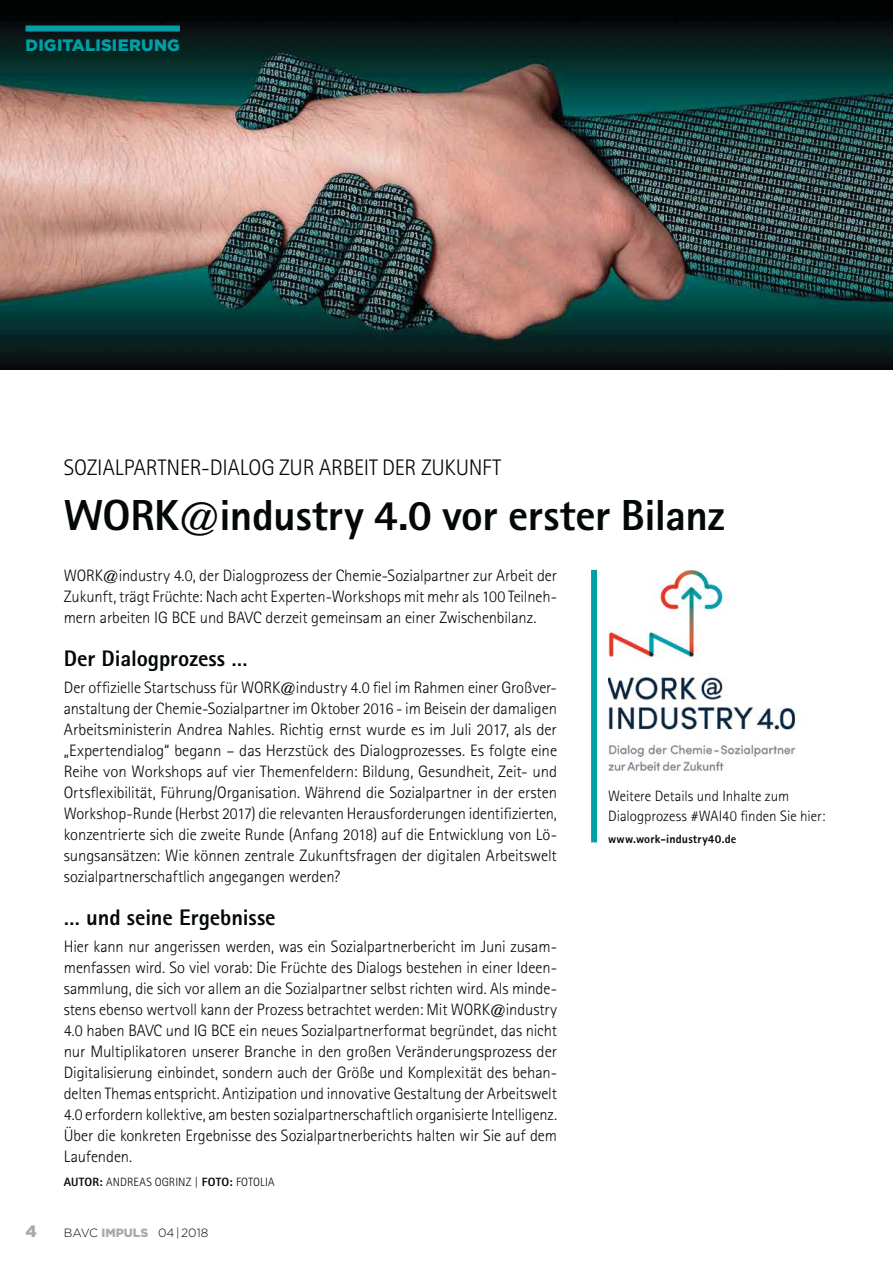
<style>
.page{position:relative;width:893px;height:1263px;background:#fff}
.page>*{position:absolute;margin:0;border:0;box-sizing:border-box;transform-origin:0 0}
.t1{font:800 43.5px "Rotis Sans Serif Std";letter-spacing:-.01em;color:#040809}
.t2{font:300 22.5px "Rotis Sans Serif Std";letter-spacing:-.01em;color:#040809}
.t3{font:800 22.5px "Rotis Sans Serif Std";color:#040809}
.t4{font:300 16.5px/21px "Rotis Sans Serif Std";letter-spacing:-.01em;color:#040809;text-align:justify}
.t5{font:900 16.5px "Gotham";letter-spacing:.015em;color:#009fa5}
.t6{font:900 16.5px "Gotham";color:#a8aaad}
.t7{font:300 15px/19.5px "Rotis Sans Serif Std";letter-spacing:-.005em;color:#040809}
.t8{font:300 12px "Rotis Sans Serif Std";letter-spacing:.01em;color:#040809}
.t9{font:800 12px "Rotis Sans Serif Std";letter-spacing:.015em;color:#040809}
.t10{font:300 12px "Gotham";color:#040809}
.s1{font-weight:800}
.s2{font-weight:900;color:#a8aaad}
</style>
<div class="page">
<img style="left:0;top:0;width:893px;height:370px">
<div style="left:26px;top:25px;width:154px;height:6px;background:#009fa5"></div>
<div style="left:591px;top:570px;width:6px;height:272px;background:#009fa5"></div>
<img style="left:608px;top:570px;width:188px;height:201px">
<p class="t5" style="left:26px;top:39px;width:156px">DIGITALISIERUNG</p>
<h2 class="t2" style="left:64px;top:459px;width:439px">SOZIALPARTNER-DIALOG ZUR ARBEIT DER ZUKUNFT</h2>
<h1 class="t1" style="left:64px;top:499px;width:663px">WORK@industry 4.0 vor erster Bilanz</h1>
<p class="t6" style="left:26px;top:1226px;width:13px">4</p>
<p class="t4" style="left:64px;top:567px;width:495px">WORK@industry 4.0, der Dialogprozess der Chemie-Sozialpartner zur Arbeit der Zukunft, trägt Früchte: Nach acht Experten-Workshops mit mehr als 100 Teilneh&shy;mern arbeiten IG BCE und BAVC derzeit gemeinsam an einer Zwischenbilanz.</p>
<h2 class="t3" style="left:64px;top:650px;width:185px">Der Dialogprozess …</h2>
<p class="t4" style="left:64px;top:679px;width:495px">Der offizielle Startschuss für WORK@industry 4.0 fiel im Rahmen einer Großver&shy;anstaltung der Chemie-Sozialpartner im Oktober 2016 - im Beisein der damaligen Arbeitsministerin Andrea Nahles. Richtig ernst wurde es im Juli 2017, als der „Expertendialog“ begann – das Herzstück des Dialogprozesses. Es folgte eine Reihe von Workshops auf vier Themenfeldern: Bildung, Gesundheit, Zeit- und Ortsflexibilität, Führung/Organisation. Während die Sozialpartner in der ersten Workshop-Runde (Herbst 2017) die relevanten Herausforderungen identifizierten, konzentrierte sich die zweite Runde (Anfang 2018) auf die Entwicklung von Lö&shy;sungsansätzen: Wie können zentrale Zukunftsfragen der digitalen Arbeitswelt sozialpartnerschaftlich angegangen werden?</p>
<h2 class="t3" style="left:64px;top:909px;width:213px">… und seine Ergebnisse</h2>
<p class="t4" style="left:64px;top:937px;width:495px">Hier kann nur angerissen werden, was ein Sozialpartnerbericht im Juni zusam&shy;menfassen wird. So viel vorab: Die Früchte des Dialogs bestehen in einer Ideen&shy;sammlung, die sich vor allem an die Sozialpartner selbst richten wird. Als minde&shy;stens ebenso wertvoll kann der Prozess betrachtet werden: Mit WORK@industry 4.0 haben BAVC und IG BCE ein neues Sozialpartnerformat begründet, das nicht nur Multiplikatoren unserer Branche in den großen Veränderungsprozess der Digitalisierung einbindet, sondern auch der Größe und Komplexität des behan&shy;delten Themas entspricht. Antizipation und innovative Gestaltung der Arbeitswelt 4.0 erfordern kollektive, am besten sozialpartnerschaftlich organisierte Intelligenz.<br>Über die konkreten Ergebnisse des Sozialpartnerberichts halten wir Sie auf dem Laufenden.</p>
<p class="t8" style="left:64px;top:1177px;width:212px"><span class="s1">AUTOR:</span> ANDREAS OGRINZ | <span class="s1">FOTO:</span> FOTOLIA</p>
<p class="t10" style="left:64px;top:1229px;width:146px">BAVC <span class="s2">IMPULS</span> 04-|-2018</p>
<p class="t7" style="left:608px;top:788px;width:219px">Weitere Details und Inhalte zum<br>Dialogprozess #WAI40 finden Sie hier:</p>
<p class="t9" style="left:608px;top:834px;width:130px">www.work-industry40.de</p>
</div>
